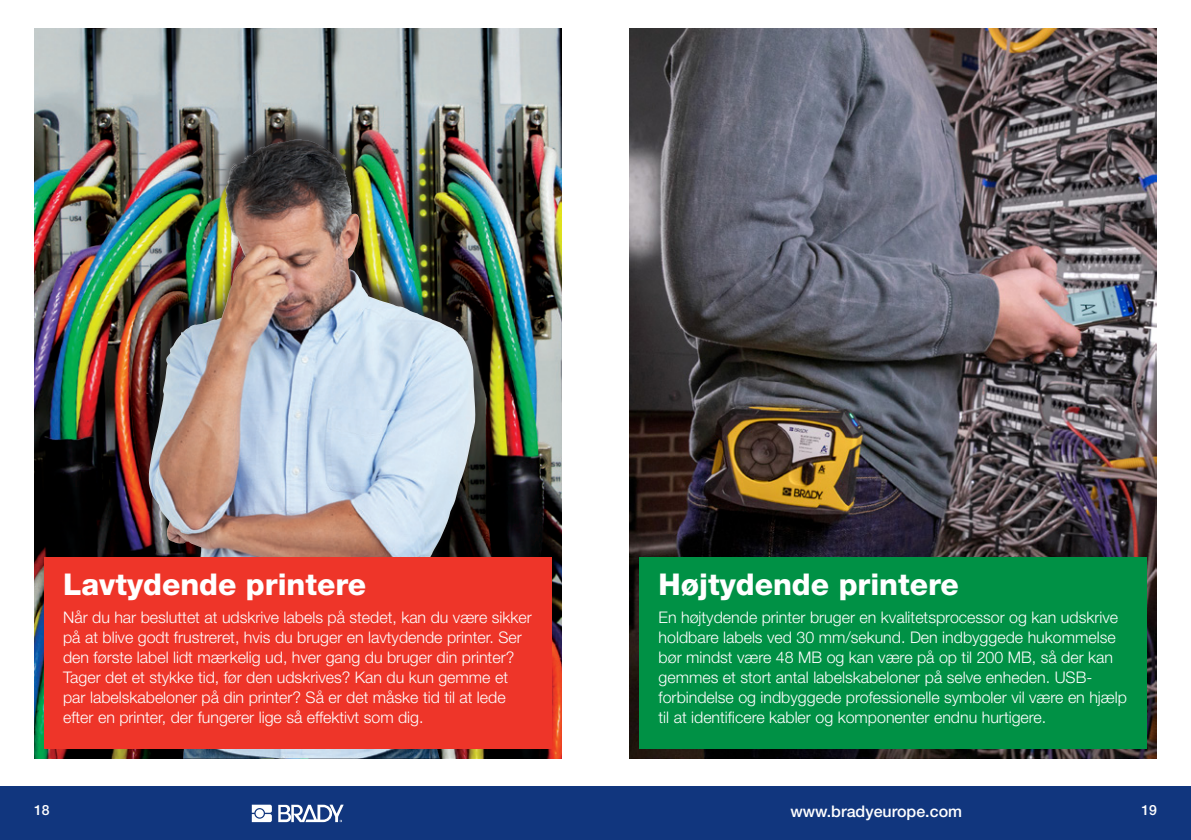
<style>
.page{position:relative;width:1191px;height:840px;background:#fff}
.page>*{position:absolute;margin:0;border:0;box-sizing:border-box;transform-origin:0 0}
.t1{font:800 30px "Helvetica Neue LT Pro";color:#fff}
.t2{font:300 16px/20px "Helvetica Neue LT Pro";color:#fff}
.t3{font:500 16px "Helvetica Neue LT Pro";color:#fff}
.t4{font:500 14px "Helvetica Neue LT Pro";color:#fff}
</style>
<div class="page">
<div style="left:0;top:785px;width:1191px;height:54px;background:#11367e"></div>
<svg style="left:252px;top:804px;width:20px;height:17px"></svg>
<svg style="left:278px;top:804px;width:66px;height:17px"></svg>
<img style="left:629px;top:28px;width:528px;height:730px">
<img style="left:34px;top:28px;width:527px;height:730px">
<div style="left:138px;top:117px;width:348px;height:640px;background:#231f20;opacity:.75"></div>
<img style="left:225px;top:140px;width:68px;height:105px">
<div style="left:44px;top:557px;width:507px;height:191px;background:#ee3529"></div>
<div style="left:639px;top:557px;width:508px;height:191px;background:#009145"></div>
<h1 class="t1" style="left:63px;top:566px;width:304px">Lavtydende printere</h1>
<p class="t2" style="left:63px;top:606px;width:470px">Når du har besluttet at udskrive labels på stedet, kan du være sikker på at blive godt frustreret, hvis du bruger en lavtydende printer. Ser den første label lidt mærkelig ud, hver gang du bruger din printer?<br>Tager det et stykke tid, før den udskrives? Kan du kun gemme et par labelskabeloner på din printer? Så er det måske tid til at lede efter en printer, der fungerer lige så effektivt som dig.</p>
<h1 class="t1" style="left:658px;top:566px;width:302px">Højtydende printere</h1>
<p class="t2" style="left:658px;top:606px;width:470px">En højtydende printer bruger en kvalitetsprocessor og kan udskrive holdbare labels ved 30 mm/sekund. Den indbyggede hukommelse bør mindst være 48 MB og kan være på op til 200 MB, så der kan gemmes et stort antal labelskabeloner på selve enheden. USB&shy;forbindelse og indbyggede professionelle symboler vil være en hjælp til at identificere kabler og komponenter endnu hurtigere.</p>
<p class="t4" style="left:34px;top:801px;width:17px">18</p>
<p class="t3" style="left:790px;top:800px;width:173px">www.bradyeurope.com</p>
<p class="t4" style="left:1141px;top:801px;width:17px">19</p>
</div>
